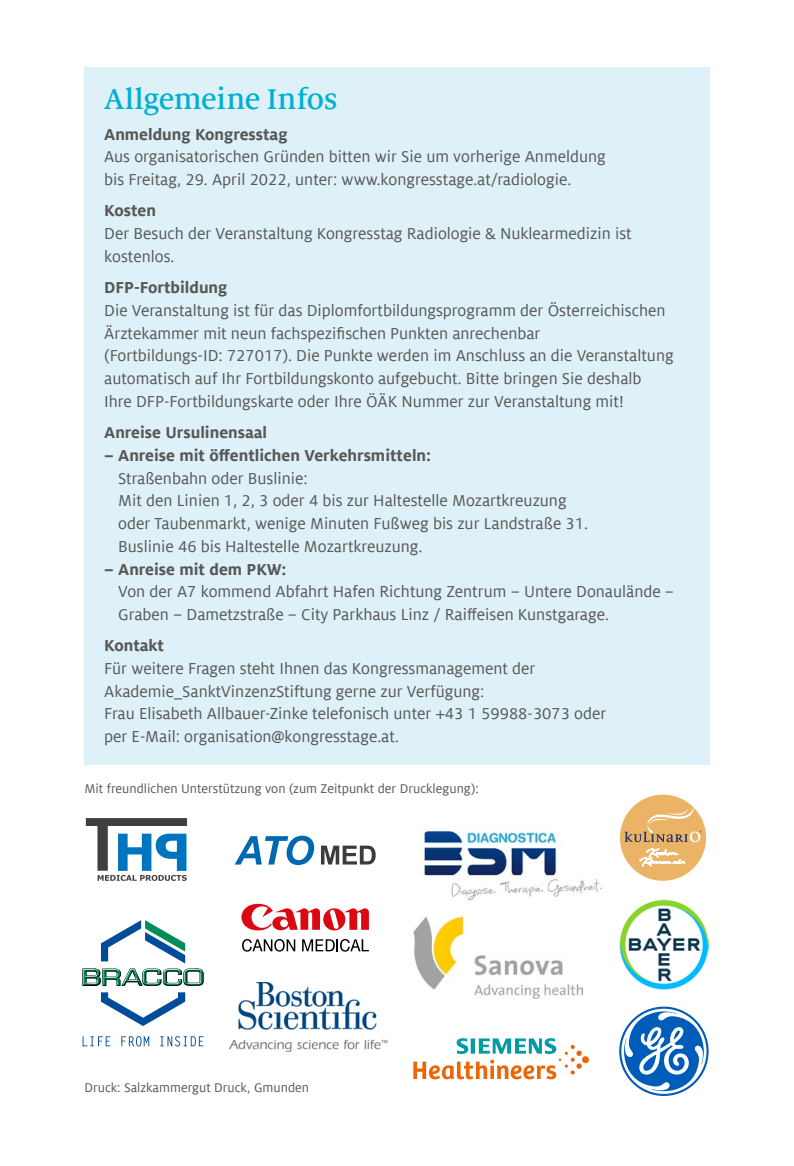
<style>
.page{position:relative;width:794px;height:1166px;background:#fff}
.page>*{position:absolute;margin:0;border:0;box-sizing:border-box;transform-origin:0 0}
.t1{font:500 31.5px "Milo Serif Offc Pro";letter-spacing:-.015em;color:#00afd3}
.t2{font:17.5px/22.8px "Milo Offc Pro";color:#575756}
.t3{font:700 17.5px "Milo Offc Pro";color:#575756}
.t4{font:14px "Milo Offc Pro";color:#575756}
</style>
<div class="page">
<img style="left:424px;top:830px;width:178px;height:71px">
<img style="left:229px;top:982px;width:159px;height:69px">
<svg style="left:413px;top:1038px;width:176px;height:41px"></svg>
<div style="left:84px;top:67px;width:625px;height:697px;background:#def0f8"></div>
<img style="left:414px;top:916px;width:168px;height:83px">
<svg style="left:321px;top:845px;width:55px;height:19px"></svg>
<svg style="left:235px;top:836px;width:79px;height:29px"></svg>
<img style="left:619px;top:900px;width:89px;height:89px">
<svg style="left:241px;top:904px;width:128px;height:26px"></svg>
<svg style="left:242px;top:939px;width:53px;height:12px"></svg>
<svg style="left:302px;top:939px;width:67px;height:12px"></svg>
<svg style="left:619px;top:1006px;width:89px;height:90px"></svg>
<div style="left:620px;top:794px;width:86px;height:87px;background:#ebb366;border-radius:50%"></div>
<svg style="left:624px;top:807px;width:77px;height:59px"></svg>
<svg style="left:83px;top:1036px;width:27px;height:10px"></svg>
<svg style="left:121px;top:1036px;width:28px;height:10px"></svg>
<svg style="left:160px;top:1036px;width:44px;height:10px"></svg>
<svg style="left:101px;top:992px;width:84px;height:34px"></svg>
<svg style="left:83px;top:920px;width:121px;height:66px"></svg>
<svg style="left:86px;top:818px;width:101px;height:63px"></svg>
<h1 class="t1" style="left:104px;top:81px;width:235px">Allgemeine Infos</h1>
<p class="t3" style="left:104px;top:124px;width:185px">Anmeldung Kongresstag</p>
<p class="t2" style="left:104px;top:146px;width:503px">Aus organisatorischen Gründen bitten wir Sie um vorherige Anmeldung bis Freitag, 29. April 2022, unter: www.kongresstage.at/radiologie.</p>
<p class="t3" style="left:104px;top:201px;width:53px">Kosten</p>
<p class="t2" style="left:104px;top:222px;width:529px">Der Besuch der Veranstaltung Kongresstag Radiologie &amp; Nuklearmedizin ist kostenlos.</p>
<p class="t3" style="left:104px;top:278px;width:125px">DFP-Fortbildung</p>
<p class="t2" style="left:104px;top:299px;width:571px">Die Veranstaltung ist für das Diplomfortbildungsprogramm der Österreichischen Ärztekammer mit neun fachspezifischen Punkten anrechenbar<br>(Fortbildungs-ID: 727017). Die Punkte werden im Anschluss an die Veranstaltung automatisch auf Ihr Fortbildungskonto aufgebucht. Bitte bringen Sie deshalb<br>Ihre DFP-Fortbildungskarte oder Ihre ÖÄK Nummer zur Veranstaltung mit!</p>
<p class="t3" style="left:104px;top:422px;width:164px">Anreise Ursulinensaal</p>
<p class="t3" style="left:104px;top:445px;width:328px">– Anreise mit öffentlichen Verkehrsmitteln:</p>
<p class="t2" style="left:118px;top:467px;width:471px">Straßenbahn oder Buslinie:<br>Mit den Linien 1, 2, 3 oder 4 bis zur Haltestelle Mozartkreuzung oder Taubenmarkt, wenige Minuten Fußweg bis zur Landstraße 31.<br>Buslinie 46 bis Haltestelle Mozartkreuzung.</p>
<p class="t3" style="left:104px;top:559px;width:184px">– Anreise mit dem PKW:</p>
<p class="t2" style="left:118px;top:580px;width:557px">Von der A7 kommend Abfahrt Hafen Richtung Zentrum – Untere Donaulände –<br>Graben – Dametzstraße – City Parkhaus Linz / Raiffeisen Kunstgarage.</p>
<p class="t3" style="left:104px;top:636px;width:61px">Kontakt</p>
<p class="t2" style="left:104px;top:657px;width:504px">Für weitere Fragen steht Ihnen das Kongressmanagement der Akademie_SanktVinzenzStiftung gerne zur Verfügung:<br>Frau Elisabeth Allbauer-Zinke telefonisch unter +43 1 59988-3073 oder per E-Mail: organisation@kongresstage.at.</p>
<p class="t4" style="left:84px;top:780px;width:396px">Mit freundlichen Unterstützung von (zum Zeitpunkt der Drucklegung):</p>
<p class="t4" style="left:84px;top:1079px;width:226px">Druck: Salzkammergut Druck, Gmunden</p>
</div>
